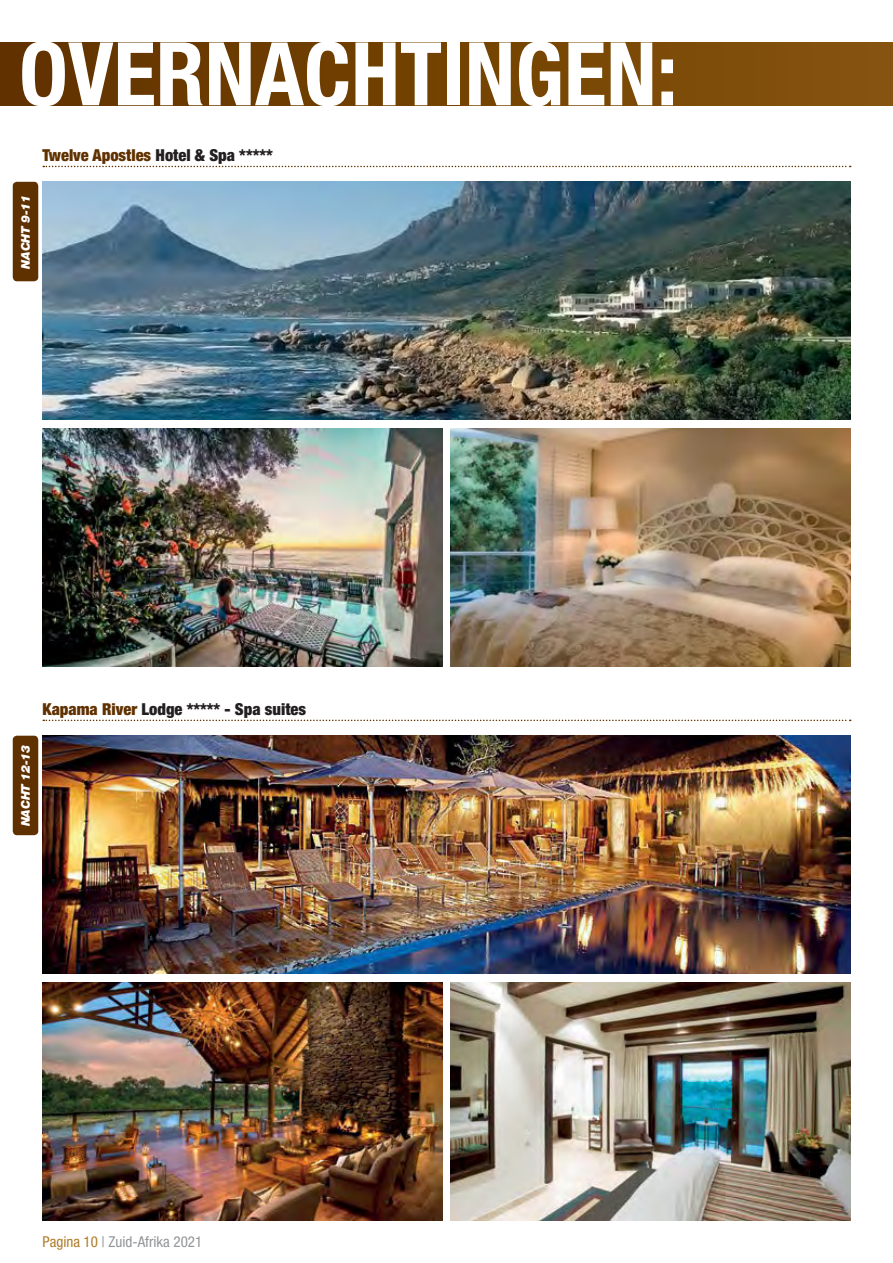
<style>
.page{position:relative;width:893px;height:1263px;background:#fff}
.page>*{position:absolute;margin:0;border:0;box-sizing:border-box;transform-origin:0 0}
.t1{font:700 condensed 87.9px "Helvetica Neue LT Std";color:#fff}
.t2{font:900 condensed 16.5px "Helvetica Neue LT Std";color:#231f20}
.t3{font:900 condensed 16.5px "Helvetica Neue LT Std";color:#603100}
.t4{font:condensed 15px "Helvetica Neue LT Std";color:#939598}
.t5{font:italic 900 12px "Helvetica Neue LT Std";letter-spacing:-.03em;color:#fff}
.s1{color:#231f20}
.s2{color:#603100}
.s3{color:#af7c2a}
</style>
<div class="page">
<div style="left:0;top:43px;width:893px;height:62px;background:linear-gradient(to right,#613200,#87540c)"></div>
<svg style="left:43px;top:720px;width:808px;height:1px"></svg>
<img style="left:43px;top:982px;width:399px;height:238px">
<img style="left:451px;top:982px;width:399px;height:238px">
<img style="left:43px;top:736px;width:807px;height:238px">
<div style="left:13px;top:736px;width:25px;height:99px;background:#603100;border-radius:4px"></div>
<svg style="left:43px;top:166px;width:808px;height:1px"></svg>
<img style="left:43px;top:428px;width:399px;height:238px">
<img style="left:43px;top:182px;width:807px;height:238px">
<img style="left:451px;top:428px;width:399px;height:238px">
<div style="left:13px;top:182px;width:25px;height:99px;background:#603100;border-radius:4px"></div>
<h1 class="t1" style="left:19px;top:21px;width:660px">OVERNACHTINGEN:</h1>
<p class="t3" style="left:43px;top:145px;width:232px">Twelve Apostles <span class="s1">Hotel &amp; Spa *****</span></p>
<p class="t5" style="left:18px;top:268px;width:75px;rotate:-90deg">NACHT 9-11</p>
<p class="t5" style="left:18px;top:826px;width:83px;rotate:-90deg">NACHT 12-13</p>
<p class="t2" style="left:43px;top:698px;width:265px"><span class="s2">Kapama River</span> Lodge ***** - Spa suites</p>
<p class="t4" style="left:43px;top:1233px;width:161px"><span class="s3">Pagina 10</span> | Zuid-Afrika 2021</p>
</div>
